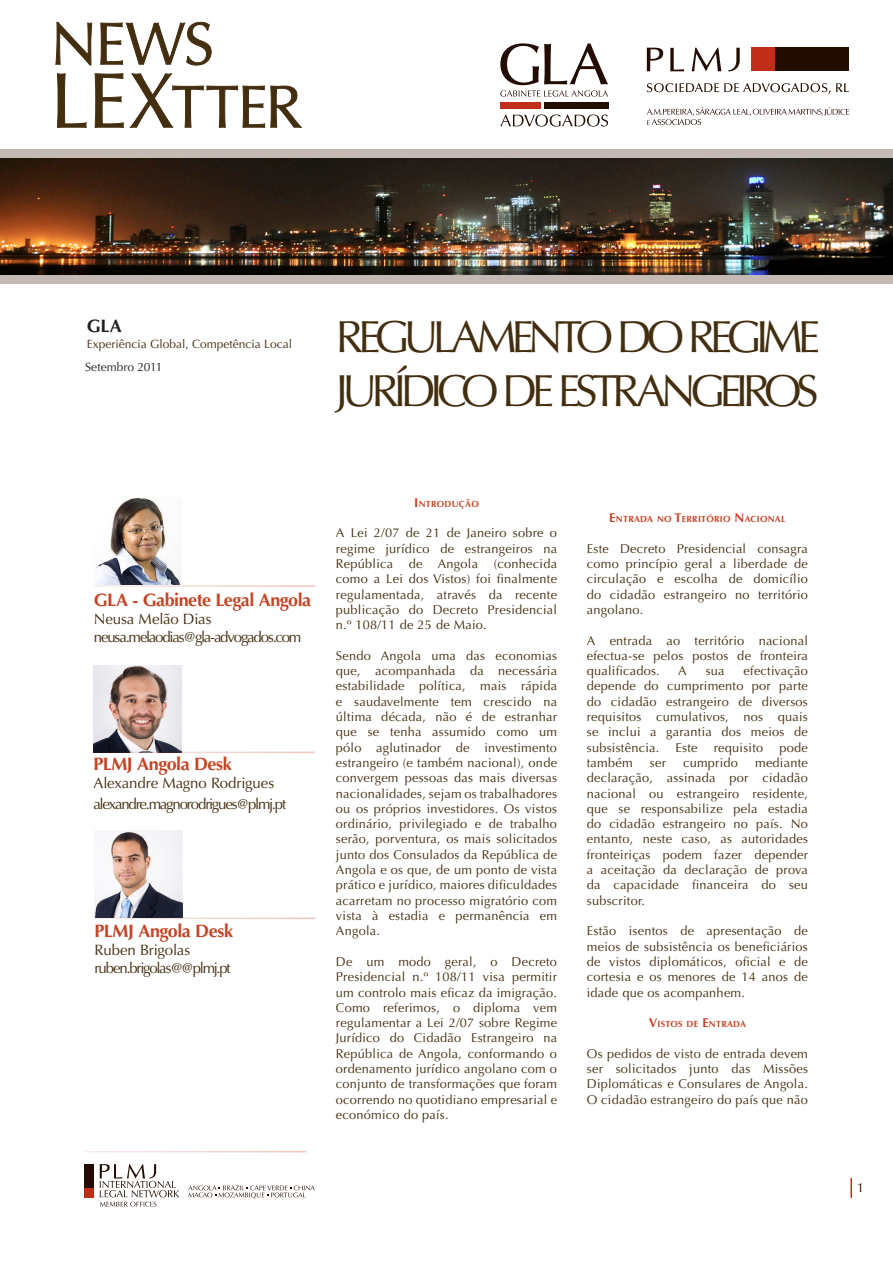
<style>
.page{position:relative;width:893px;height:1263px;background:#fff}
.page>*{position:absolute;margin:0;border:0;box-sizing:border-box;transform-origin:0 0}
.t1{font:45px/54px "Optima";letter-spacing:-.12em;color:#432e10}
.t2{font:700 18px "Optima";letter-spacing:-.03em;color:#c54425}
.t3{font:700 18px "Optima";color:#231f20}
.t4{font:15px "Optima";letter-spacing:-.07em;color:#432e10}
.t5{font:15px "Optima";letter-spacing:-.01em;color:#432e10}
.t6{font:12.75px/15.3px "Optima";letter-spacing:.02em;color:#432e10;text-align:justify}
.Corpo{font:12.75px "Optima";color:#230d02}
.t7{font:12px "Optima";color:#432e10}
.t8{font:12px "Optima";letter-spacing:.005em;color:#231f20}
.t9{font:700 8.85px "Optima";letter-spacing:.03em;color:#c54425}
.s1{font-size:12.75px}
</style>
<div class="page">
<img style="left:1px;top:157px;width:892px;height:118px">
<div style="left:500px;top:103px;width:40px;height:6px;background:#c02d19"></div>
<div style="left:544px;top:103px;width:64px;height:6px;background:#230d02"></div>
<svg style="left:500px;top:43px;width:108px;height:54px"></svg>
<svg style="left:500px;top:114px;width:108px;height:13px"></svg>
<div style="left:84px;top:1188px;width:9px;height:9px;background:#c02d19"></div>
<div style="left:84px;top:1164px;width:9px;height:24px;background:#230d02"></div>
<svg style="left:100px;top:1164px;width:79px;height:43px"></svg>
<svg style="left:188px;top:1185px;width:127px;height:14px"></svg>
<hr style="left:85px;top:1151px;width:221px;height:1px;background:#c02d19">
<hr style="left:850px;top:1178px;width:2px;height:20px;background:#c02d19">
<svg style="left:57px;top:73px;width:245px;height:55px"></svg>
<svg style="left:55px;top:22px;width:157px;height:43px"></svg>
<div style="left:0;top:149px;width:893px;height:8px;background:#c5b9b3"></div>
<div style="left:0;top:275px;width:893px;height:8px;background:#c5b9b3"></div>
<div style="left:775px;top:48px;width:74px;height:23px;background:#230d02"></div>
<div style="left:751px;top:48px;width:24px;height:23px;background:#c02d19"></div>
<svg style="left:647px;top:48px;width:93px;height:23px"></svg>
<svg style="left:647px;top:83px;width:202px;height:11px"></svg>
<svg style="left:647px;top:107px;width:202px;height:18px"></svg>
<img style="left:94px;top:830px;width:89px;height:87px">
<hr style="left:94px;top:917px;width:221px;height:2px;background:#c02d19">
<img style="left:95px;top:497px;width:86px;height:88px">
<hr style="left:94px;top:585px;width:221px;height:2px;background:#c02d19">
<img style="left:93px;top:665px;width:89px;height:87px">
<hr style="left:93px;top:752px;width:222px;height:1px;background:#c02d19">
<p class="t3" style="left:87px;top:315px;width:36px">GLA</p>
<p class="t7" style="left:87px;top:337px;width:207px">Experiência Global, Competência Local</p>
<p class="t8" style="left:85px;top:360px;width:79px">Setembro 2011</p>
<p class="t1" style="left:336px;top:310px;width:486px">REGULAMENTO DO REGIME<br>JURÍDICO DE ESTRANGEIROS</p>
<p class="t2" style="left:94px;top:590px;width:219px">GLA - Gabinete Legal Angola</p>
<p class="t5" style="left:94px;top:610px;width:119px">Neusa Melão Dias</p>
<p class="t4" style="left:94px;top:628px;width:209px">neusa.melaodias@gla-advogados.com</p>
<p class="t2" style="left:93px;top:754px;width:140px">PLMJ Angola Desk</p>
<p class="t5" style="left:93px;top:775px;width:182px">Alexandre Magno Rodrigues</p>
<p class="t4" style="left:93px;top:796px;width:194px">alexandre.magnorodrigues@plmj.pt</p>
<p class="t2" style="left:95px;top:921px;width:140px">PLMJ Angola Desk</p>
<p class="t5" style="left:95px;top:941px;width:97px">Ruben Brigolas</p>
<p class="t4" style="left:95px;top:959px;width:138px">ruben.brigolas@@plmj.pt</p>
<p class="t9" style="left:414px;top:499px;width:66px"><span class="s1">I</span>NTRODUÇÃO</p>
<p class="t6" style="left:336px;top:526px;width:223px">A Lei 2/07 de 21 de Janeiro sobre o regime jurídico de estrangeiros na República de Angola (conhecida como a Lei dos Vistos) foi finalmente regulamentada, através da recente publicação do Decreto Presidencial n.º 108/11 de 25 de Maio.</p>
<p class="t6" style="left:336px;top:648px;width:223px">Sendo Angola uma das economias que, acompanhada da necessária estabilidade política, mais rápida e saudavelmente tem crescido na última década, não é de estranhar que se tenha assumido como um pólo aglutinador de investimento estrangeiro (e também nacional), onde convergem pessoas das mais diversas nacionalidades, sejam os trabalhadores ou os próprios investidores. Os vistos ordinário, privilegiado e de trabalho serão, porventura, os mais solicitados junto dos Consulados da República de Angola e os que, de um ponto de vista prático e jurídico, maiores dificuldades acarretam no processo migratório com vista à estadia e permanência em Angola.</p>
<p class="t6" style="left:336px;top:954px;width:223px">De um modo geral, o Decreto Presidencial n.º 108/11 visa permitir um controlo mais eficaz da imigração.<br>Como referimos, o diploma vem regulamentar a Lei 2/07 sobre Regime Jurídico do Cidadão Estrangeiro na República de Angola, conformando o ordenamento jurídico angolano com o conjunto de transformações que foram ocorrendo no quotidiano empresarial e económico do país.</p>
<p class="t9" style="left:609px;top:514px;width:178px"><span class="s1">E</span>NTRADA NO <span class="s1">T</span>ERRITÓRIO <span class="s1">N</span>ACIONAL</p>
<p class="t6" style="left:587px;top:541px;width:223px">Este Decreto Presidencial consagra como princípio geral a liberdade de circulação e escolha de domicílio do cidadão estrangeiro no território angolano.</p>
<p class="t6" style="left:587px;top:633px;width:223px">A entrada ao território nacional efectua-se pelos postos de fronteira qualificados.</p>
<p class="t6" style="left:587px;top:663px;width:223px;text-indent:157px">efectivação depende do cumprimento por parte do cidadão estrangeiro de diversos requisitos cumulativos, nos quais se inclui a garantia dos meios de subsistência.</p>
<p class="t6" style="left:678px;top:663px;width:10px">A</p>
<p class="t6" style="left:706px;top:663px;width:20px">sua</p>
<p class="t6" style="left:675px;top:740px;width:24px">Este</p>
<p class="t6" style="left:714px;top:740px;width:51px">requisito</p>
<p class="t6" style="left:779px;top:740px;width:30px">pode</p>
<p class="t6" style="left:587px;top:755px;width:47px">também</p>
<p class="t6" style="left:650px;top:755px;width:18px">ser</p>
<p class="t6" style="left:683px;top:755px;width:56px">cumprido</p>
<p class="t6" style="left:587px;top:755px;width:223px;text-indent:168px">mediante declaração, assinada por cidadão nacional ou estrangeiro residente, que se responsabilize pela estadia do cidadão estrangeiro no país. No entanto, neste caso, as autoridades fronteiriças podem fazer depender a aceitação da declaração de prova da capacidade financeira do seu subscritor.</p>
<p class="t6" style="left:587px;top:923px;width:223px">Estão isentos de apresentação de meios de subsistência os beneficiários de vistos diplomáticos, oficial e de cortesia e os menores de 14 anos de idade que os acompanhem.</p>
<p class="t9" style="left:649px;top:1019px;width:99px"><span class="s1">V</span>ISTOS DE <span class="s1">E</span>NTRADA</p>
<p class="t6" style="left:587px;top:1046px;width:223px">Os pedidos de visto de entrada devem ser solicitados junto das Missões Diplomáticas e Consulares de Angola.<br>O cidadão estrangeiro do país que não</p>
<p class="Corpo" style="left:857px;top:1180px;width:9px">1</p>
</div>
